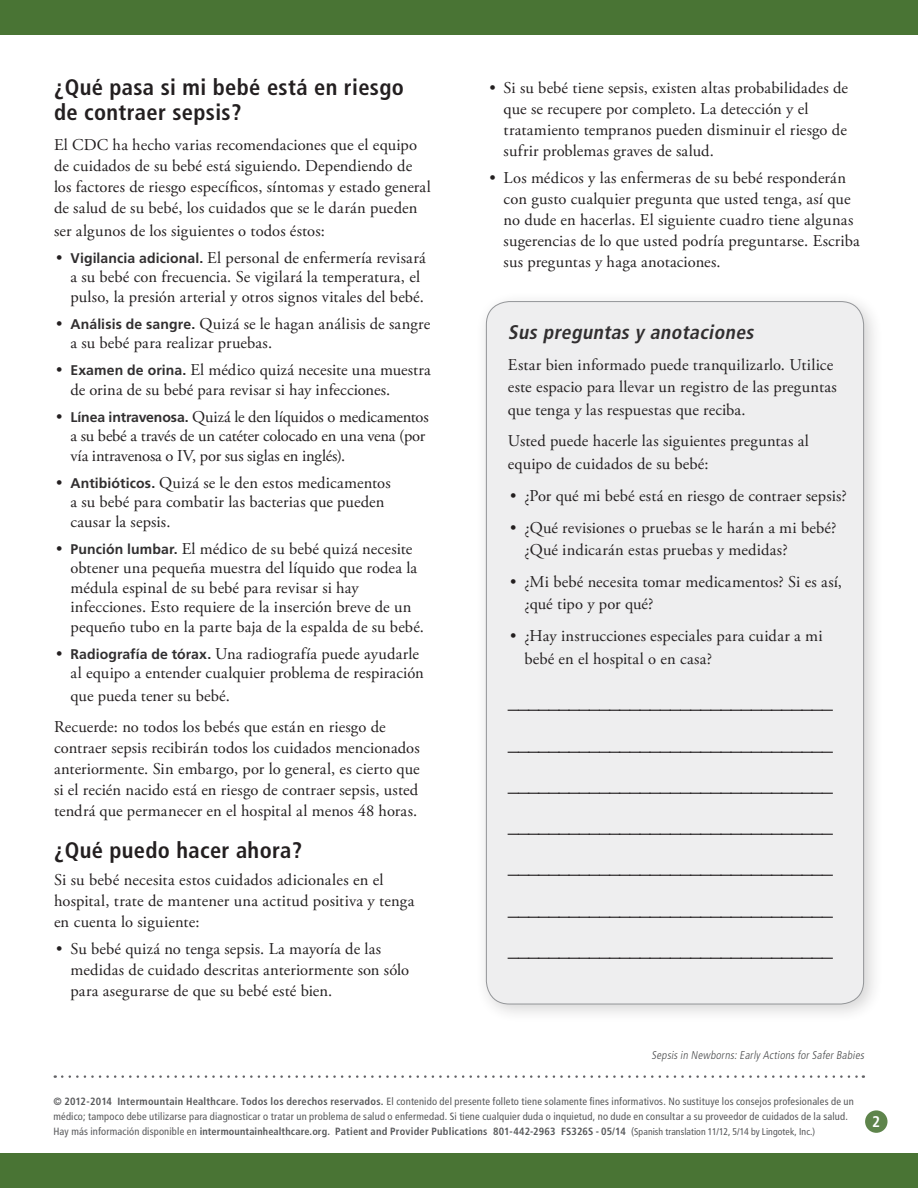
<style>
.page{position:relative;width:918px;height:1188px;background:#fff}
.page>*{position:absolute;margin:0;border:0;box-sizing:border-box;transform-origin:0 0}
.Level_1{font:700 condensed 22.5px/24.8px "Frutiger LT Std";letter-spacing:.015em;color:#231f20}
.Level_2{font:italic 700 condensed 19.65px "Frutiger LT Std";color:#312f30}
.Main{font:16.5px/21px "Adobe Garamond Pro";letter-spacing:.005em;color:#231f20}
.t1{font:700 condensed 15.45px "Frutiger LT Std";color:#fff}
.List_intro_-_extra_s{font:italic 300 condensed 11.25px "Frutiger LT Std";color:#4b4c4d}
.t2{font:condensed 10.5px/15px "Frutiger LT Std";letter-spacing:.015em;color:#57585a}
.s1{font-family:"Frutiger LT Std";font-weight:700;font-size:14.1px;color:#312f30}
.s2{font-weight:700}
.s3{font-weight:700;font-size:10.2px}
.s4{font-size:9.75px}
</style>
<div class="page">
<div style="left:0;top:1154px;width:918px;height:34px;background:#497434"></div>
<div style="left:865px;top:1110px;width:23px;height:23px;background:#5e844b;border-radius:50%"></div>
<div style="left:0;top:0;width:918px;height:34px;background:#497434"></div>
<svg style="left:62px;top:1075px;width:802px;height:3px"></svg>
<div style="left:475px;top:290px;width:408px;height:734px;background:#231f20;opacity:.2"></div>
<div style="left:486px;top:302px;width:378px;height:702px;background:#eeeeef;border-radius:23px"></div>
<p class="Level_1" style="left:54px;top:75px;width:351px">¿Qué pasa si mi bebé está en riesgo de contraer sepsis?</p>
<p class="Main" style="left:54px;top:135px;width:378px">El CDC ha hecho varias recomendaciones que el equipo de cuidados de su bebé está siguiendo. Dependiendo de los factores de riesgo específicos, síntomas y estado general de salud de su bebé, los cuidados que se le darán pueden</p>
<p class="Main" style="left:54px;top:220px;width:272px">ser algunos de los siguientes o todos éstos:</p>
<p class="Main" style="left:70px;top:248px;width:357px;line-height:19.5px;text-indent:-14px">• <span class="s1">Vigilancia adicional.</span> El personal de enfermería revisará a su bebé con frecuencia. Se vigilará la temperatura, el pulso, la presión arterial y otros signos vitales del bebé.</p>
<p class="Main" style="left:70px;top:314px;width:361px;line-height:19.5px;text-indent:-14px">• <span class="s1">Análisis de sangre.</span> Quizá se le hagan análisis de sangre a su bebé para realizar pruebas.</p>
<p class="Main" style="left:70px;top:361px;width:362px;line-height:19.5px;text-indent:-14px">• <span class="s1">Examen de orina.</span> El médico quizá necesite una muestra de orina de su bebé para revisar si hay infecciones.</p>
<p class="Main" style="left:70px;top:407px;width:360px;line-height:19.5px;text-indent:-14px">• <span class="s1">Línea intravenosa.</span> Quizá le den líquidos o medicamentos a su bebé a través de un catéter colocado en una vena (por vía intravenosa o IV, por sus siglas en inglés).</p>
<p class="Main" style="left:70px;top:473px;width:322px;line-height:19.5px;text-indent:-14px">• <span class="s1">Antibióticos.</span> Quizá se le den estos medicamentos a su bebé para combatir las bacterias que pueden causar la sepsis.</p>
<p class="Main" style="left:70px;top:539px;width:355px;line-height:19.5px;text-indent:-14px">• <span class="s1">Punción lumbar.</span> El médico de su bebé quizá necesite obtener una pequeña muestra del líquido que rodea la médula espinal de su bebé para revisar si hay infecciones. Esto requiere de la inserción breve de un pequeño tubo en la parte baja de la espalda de su bebé.</p>
<p class="Main" style="left:70px;top:644px;width:355px;line-height:19.5px;text-indent:-14px">• <span class="s1">Radiografía de tórax.</span> Una radiografía puede ayudarle al equipo a entender cualquier problema de respiración</p>
<p class="Main" style="left:70px;top:685px;width:161px">que pueda tener su bebé.</p>
<p class="Main" style="left:54px;top:717px;width:367px">Recuerde: no todos los bebés que están en riesgo de contraer sepsis recibirán todos los cuidados mencionados anteriormente. Sin embargo, por lo general, es cierto que si el recién nacido está en riesgo de contraer sepsis, usted tendrá que permanecer en el hospital al menos 48 horas.</p>
<p class="Level_1" style="left:54px;top:838px;width:250px">¿Qué puedo hacer ahora?</p>
<p class="Main" style="left:54px;top:870px;width:362px">Si su bebé necesita estos cuidados adicionales en el hospital, trate de mantener una actitud positiva y tenga en cuenta lo siguiente:</p>
<p class="Main" style="left:70px;top:939px;width:340px;text-indent:-14px">• Su bebé quizá no tenga sepsis. La mayoría de las medidas de cuidado descritas anteriormente son sólo para asegurarse de que su bebé esté bien.</p>
<p class="Main" style="left:504px;top:78px;width:346px;text-indent:-14px">• Si su bebé tiene sepsis, existen altas probabilidades de que se recupere por completo. La detección y el tratamiento tempranos pueden disminuir el riesgo de sufrir problemas graves de salud.</p>
<p class="Main" style="left:504px;top:168px;width:358px;text-indent:-14px">• Los médicos y las enfermeras de su bebé responderán con gusto cualquier pregunta que usted tenga, así que no dude en hacerlas. El siguiente cuadro tiene algunas sugerencias de lo que usted podría preguntarse. Escriba sus preguntas y haga anotaciones.</p>
<p class="Level_2" style="left:508px;top:320px;width:251px">Sus preguntas y anotaciones</p>
<p class="Main" style="left:508px;top:354px;width:330px;line-height:22.5px">Estar bien informado puede tranquilizarlo. Utilice este espacio para llevar un registro de las preguntas que tenga y las respuestas que reciba.</p>
<p class="Main" style="left:508px;top:431px;width:303px;line-height:22.5px">Usted puede hacerle las siguientes preguntas al equipo de cuidados de su bebé:</p>
<p class="Main" style="left:510px;top:486px;width:338px">• ¿Por qué mi bebé está en riesgo de contraer sepsis?</p>
<p class="Main" style="left:524px;top:517px;width:314px;line-height:22.5px;text-indent:-14px">• ¿Qué revisiones o pruebas se le harán a mi bebé? ¿Qué indicarán estas pruebas y medidas?</p>
<p class="Main" style="left:524px;top:571px;width:319px;line-height:22.5px;text-indent:-14px">• ¿Mi bebé necesita tomar medicamentos? Si es así, ¿qué tipo y por qué?</p>
<p class="Main" style="left:524px;top:625px;width:300px;line-height:22.5px;text-indent:-14px">• ¿Hay instrucciones especiales para cuidar a mi bebé en el hospital o en casa?</p>
<p class="Level_1" style="left:508px;top:688px;width:327px">________________________________</p>
<p class="Level_1" style="left:508px;top:730px;width:327px">________________________________</p>
<p class="Level_1" style="left:508px;top:771px;width:327px">________________________________</p>
<p class="Level_1" style="left:508px;top:812px;width:327px">________________________________</p>
<p class="Level_1" style="left:508px;top:853px;width:327px">________________________________</p>
<p class="Level_1" style="left:508px;top:895px;width:327px">________________________________</p>
<p class="Level_1" style="left:508px;top:936px;width:327px">________________________________</p>
<p class="List_intro_-_extra_s" style="left:652px;top:1049px;width:216px">Sepsis in Newborns: Early Actions for Safer Babies</p>
<p class="t2" style="left:53px;top:1094px;width:802px"><span class="s2">© 2012-2014 Intermountain Healthcare. Todos los derechos reservados.</span> El contenido del presente folleto tiene solamente fines informativos. No sustituye los consejos profesionales de un médico; tampoco debe utilizarse para diagnosticar o tratar un problema de salud o enfermedad. Si tiene cualquier duda o inquietud, no dude en consultar a su proveedor de cuidados de la salud.<br>Hay más información disponible en <span class="s3">intermountainhealthcare.org.</span> <span class="s2">Patient and Provider Publications 801-442-2963 FS326S - 05/14</span> (<span class="s4">Spanish translation 11/12, 5/14 by Lingotek, Inc.)</span></p>
<p class="t1" style="left:872px;top:1112px;width:10px">2</p>
</div>
